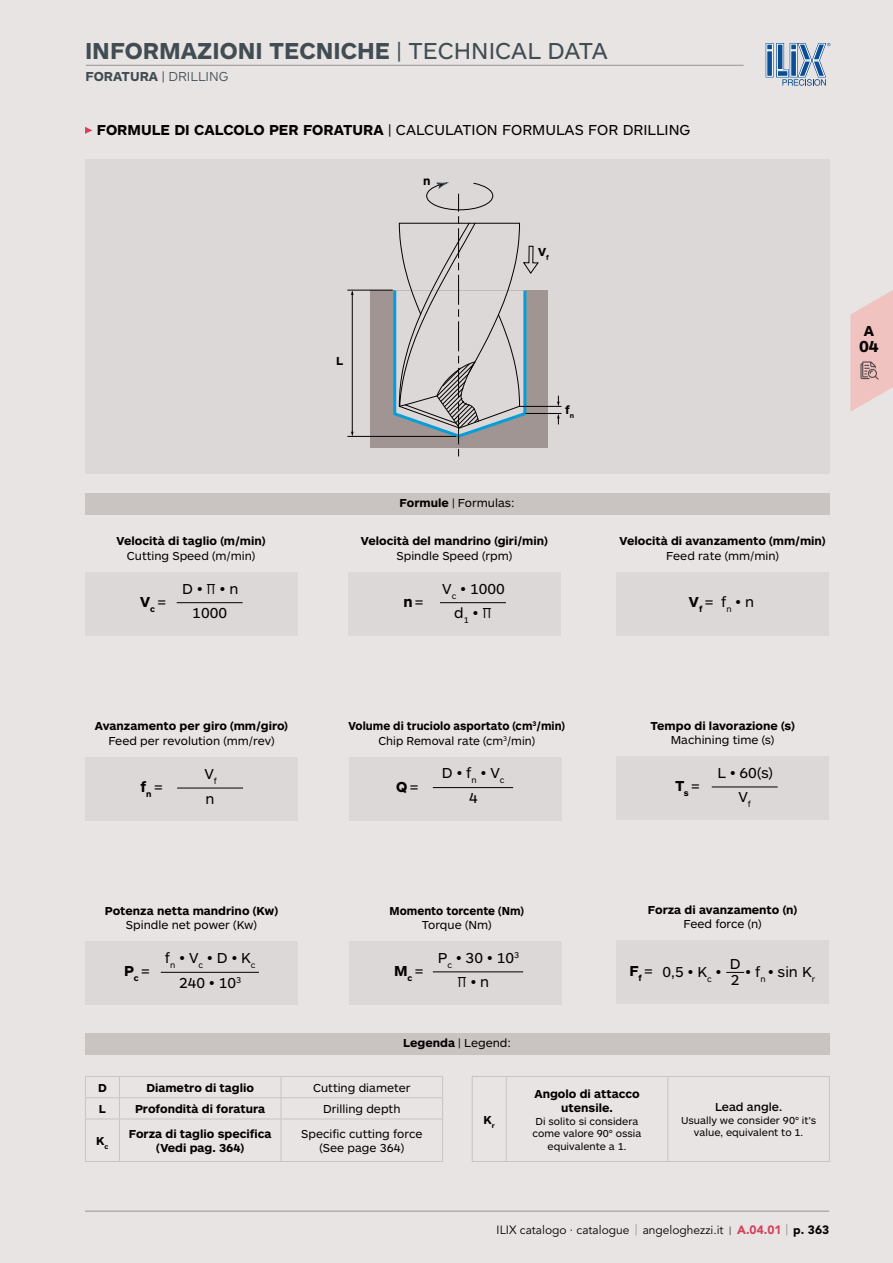
<style>
.page{position:relative;width:893px;height:1263px;background:#e7e4e3}
.page>*{position:absolute;margin:0;border:0;box-sizing:border-box;transform-origin:0 0}
.t1{font:700 24px "ARS Maquette";color:#414d52}
.t2{font:700 16.5px "ARS Maquette";color:#040000}
.t3{font:15px/24.6px "ARS Maquette";color:#040000;text-align:center}
.t4{font:700 15px "ARS Maquette";color:#040000}
.t5{font:700 13.5px "ARS Maquette";color:#414d52}
.t6{font:700 12px/14.4px "ARS Maquette";color:#040000;text-align:center}
.t7{font:12px/14.4px "ARS Maquette";color:#040000;text-align:center}
.t8{font:700 12px/14.4px "ARS Maquette";color:#040000;text-align:center;scale:.94 1}
.t9{font:12px "Avenir";color:#040000}
.t10{font:500 12px "ARS Maquette";color:#040000}
.t11{font:10.5px/12.6px "ARS Maquette";color:#040000;text-align:center}
.s1{font-weight:400}
.s2{font-weight:300}
.s3{font-weight:700}
.s4{font-family:"Montserrat"}
.s5{font-family:"Montserrat";font-weight:100}
.s6{font-family:"ARS Maquette";font-weight:300;font-size:10.5px}
.s7{font-weight:900;color:#d5405b}
.s8{font-weight:900}
</style>
<div class="page">
<hr style="left:85px;top:1211px;width:744px;height:1px;background:#929495">
<hr style="left:86px;top:65px;width:658px;height:1px;background:#929495">
<svg style="left:766px;top:43px;width:64px;height:43px"></svg>
<svg style="left:85px;top:127px;width:7px;height:7px"></svg>
<div style="left:85px;top:572px;width:212px;height:63px;background:#dbd8d7"></div>
<hr style="left:177px;top:602px;width:66px;height:1px;background:#040000">
<div style="left:349px;top:572px;width:212px;height:63px;background:#dbd8d7"></div>
<hr style="left:440px;top:602px;width:66px;height:1px;background:#040000">
<div style="left:617px;top:572px;width:212px;height:63px;background:#dbd8d7"></div>
<div style="left:86px;top:757px;width:212px;height:63px;background:#dbd8d7"></div>
<hr style="left:177px;top:788px;width:66px;height:1px;background:#040000">
<div style="left:349px;top:757px;width:212px;height:63px;background:#dbd8d7"></div>
<hr style="left:433px;top:787px;width:80px;height:1px;background:#040000">
<div style="left:617px;top:756px;width:212px;height:63px;background:#dbd8d7"></div>
<hr style="left:712px;top:787px;width:66px;height:1px;background:#040000">
<div style="left:349px;top:941px;width:212px;height:63px;background:#dbd8d7"></div>
<hr style="left:433px;top:971px;width:90px;height:1px;background:#040000">
<div style="left:86px;top:941px;width:212px;height:63px;background:#dbd8d7"></div>
<hr style="left:161px;top:972px;width:98px;height:1px;background:#040000">
<div style="left:617px;top:940px;width:212px;height:64px;background:#dbd8d7"></div>
<svg style="left:726px;top:972px;width:18px;height:1px"></svg>
<hr style="left:85px;top:1076px;width:34px;height:1px;background:#c9c3c1">
<hr style="left:119px;top:1076px;width:162px;height:1px;background:#c9c3c1">
<hr style="left:281px;top:1076px;width:162px;height:1px;background:#c9c3c1">
<hr style="left:85px;top:1097px;width:34px;height:1px;background:#c9c3c1">
<svg style="left:85px;top:1077px;width:1px;height:41px"></svg>
<hr style="left:119px;top:1097px;width:162px;height:1px;background:#c9c3c1">
<svg style="left:119px;top:1077px;width:1px;height:41px"></svg>
<hr style="left:281px;top:1097px;width:162px;height:1px;background:#c9c3c1">
<svg style="left:281px;top:1077px;width:1px;height:41px"></svg>
<svg style="left:442px;top:1077px;width:1px;height:41px"></svg>
<hr style="left:85px;top:1118px;width:34px;height:1px;background:#c9c3c1">
<hr style="left:85px;top:1119px;width:1px;height:42px;background:#c9c3c1">
<hr style="left:119px;top:1118px;width:162px;height:1px;background:#c9c3c1">
<hr style="left:119px;top:1119px;width:1px;height:42px;background:#c9c3c1">
<hr style="left:281px;top:1118px;width:162px;height:1px;background:#c9c3c1">
<hr style="left:281px;top:1119px;width:1px;height:42px;background:#c9c3c1">
<hr style="left:442px;top:1119px;width:1px;height:42px;background:#c9c3c1">
<hr style="left:85px;top:1161px;width:34px;height:1px;background:#c9c3c1">
<hr style="left:119px;top:1161px;width:162px;height:1px;background:#c9c3c1">
<hr style="left:281px;top:1161px;width:162px;height:1px;background:#c9c3c1">
<hr style="left:472px;top:1076px;width:34px;height:1px;background:#c9c3c1">
<hr style="left:472px;top:1077px;width:1px;height:84px;background:#c9c3c1">
<hr style="left:506px;top:1076px;width:162px;height:1px;background:#c9c3c1">
<hr style="left:506px;top:1077px;width:1px;height:84px;background:#c9c3c1">
<hr style="left:668px;top:1076px;width:162px;height:1px;background:#c9c3c1">
<hr style="left:667px;top:1077px;width:1px;height:84px;background:#c9c3c1">
<hr style="left:829px;top:1077px;width:1px;height:84px;background:#c9c3c1">
<hr style="left:472px;top:1161px;width:34px;height:1px;background:#c9c3c1">
<hr style="left:506px;top:1161px;width:162px;height:1px;background:#c9c3c1">
<hr style="left:668px;top:1161px;width:162px;height:1px;background:#c9c3c1">
<div style="left:85px;top:159px;width:744px;height:314px;background:#dbd8d7"></div>
<div style="left:85px;top:493px;width:744px;height:21px;background:#c9c3c1"></div>
<div style="left:85px;top:1033px;width:744px;height:22px;background:#c9c3c1"></div>
<div style="left:370px;top:290px;width:177px;height:158px;background:#a09593"></div>
<svg style="left:392px;top:182px;width:147px;height:274px"></svg>
<hr style="left:519px;top:406px;width:42px;height:1px;background:#040000">
<hr style="left:526px;top:413px;width:35px;height:1px;background:#040000">
<svg style="left:557px;top:396px;width:3px;height:10px"></svg>
<svg style="left:557px;top:414px;width:3px;height:10px"></svg>
<hr style="left:347px;top:436px;width:109px;height:1px;background:#040000">
<hr style="left:347px;top:290px;width:46px;height:1px;background:#040000">
<hr style="left:352px;top:292px;width:1px;height:141px;background:#040000">
<svg style="left:850px;top:290px;width:43px;height:121px"></svg>
<h1 class="t1" style="left:85px;top:42px;width:524px">INFORMAZIONI TECNICHE <span class="s1">| TECHNICAL DATA</span></h1>
<p class="t5" style="left:86px;top:71px;width:144px">FORATURA <span class="s1">|</span> <span class="s2">DRILLING</span></p>
<p class="t3" style="left:97px;top:120px;width:595px"><span class="s3">FORMULE DI CALCOLO PER FORATURA</span> | CALCULATION FORMULAS FOR DRILLING</p>
<p class="t6" style="left:117px;top:535px;width:150px">Velocità di taglio (m/min)</p>
<p class="t7" style="left:127px;top:550px;width:130px">Cutting Speed (m/min)</p>
<p class="t4" style="left:140px;top:596px;width:28px">V<sub>c</sub> <span class="s1">=</span></p>
<p class="t3" style="left:182px;top:578px;width:58px">D • ∏ • n<br>1000</p>
<p class="t6" style="left:423px;top:175px;width:9px">n</p>
<p class="t6" style="left:538px;top:246px;width:12px">V<sub>f</sub></p>
<p class="t6" style="left:336px;top:355px;width:9px">L</p>
<p class="t6" style="left:565px;top:404px;width:10px">f<sub>n</sub></p>
<p class="t7" style="left:400px;top:497px;width:117px"><span class="s3">Formule</span> | Formulas:</p>
<p class="t6" style="left:361px;top:535px;width:188px">Velocità del mandrino (giri/min)</p>
<p class="t7" style="left:397px;top:550px;width:117px">Spindle Speed (rpm)</p>
<p class="t4" style="left:403px;top:596px;width:22px">n<span class="s1">=</span></p>
<p class="t3" style="left:442px;top:578px;width:64px">V<sub>c</sub> • 1000 d<sub>1</sub> • ∏</p>
<p class="t6" style="left:620px;top:535px;width:207px">Velocità di avanzamento (mm/min)</p>
<p class="t7" style="left:666px;top:550px;width:114px">Feed rate (mm/min)</p>
<p class="t3" style="left:689px;top:591px;width:67px"><span class="s3">V</span><sub>f</sub> = f<sub>n</sub> • n</p>
<p class="t4" style="left:864px;top:325px;width:12px">A</p>
<h2 class="t2" style="left:859px;top:340px;width:21px">04</h2>
<p class="t6" style="left:95px;top:720px;width:195px">Avanzamento per giro (mm/giro)</p>
<p class="t7" style="left:108px;top:735px;width:168px">Feed per revolution (mm/rev)</p>
<p class="t4" style="left:140px;top:781px;width:24px">f<sub>n</sub> <span class="s1">=</span></p>
<p class="t3" style="left:204px;top:763px;width:14px;text-align:left">V<sub>f </sub>n</p>
<p class="t8" style="left:348px;top:720px;width:232px">Volume di truciolo asportato (cm<sup>3</sup>/min)<br><span class="s1">Chip Removal rate (cm</span><sup>3</sup><span class="s1">/min)</span></p>
<p class="t4" style="left:396px;top:781px;width:24px">Q<span class="s1">=</span></p>
<p class="t3" style="left:442px;top:763px;width:64px">D • f<sub>n</sub> • V<sub>c<br></sub>4</p>
<p class="t6" style="left:105px;top:904px;width:175px">Potenza netta mandrino (Kw)</p>
<p class="t7" style="left:126px;top:919px;width:132px">Spindle net power (Kw)</p>
<p class="t4" style="left:124px;top:966px;width:27px">P<sub>c</sub> <span class="s1">=</span></p>
<p class="t3" style="left:165px;top:947px;width:92px">f<sub>n</sub> • V<sub>c</sub> • D • K<sub>c</sub></p>
<p class="t3" style="left:179px;top:972px;width:64px">240 • 10<sup>3</sup></p>
<p class="t8" style="left:390px;top:904px;width:144px">Momento torcente (Nm)</p>
<p class="t7" style="left:422px;top:919px;width:71px">Torque (Nm)</p>
<p class="t4" style="left:394px;top:965px;width:31px">M<sub>c</sub> <span class="s1">=</span></p>
<p class="t3" style="left:458px;top:947px;width:63px;text-align:left;text-indent:-20px">P<sub>c</sub> • 30 • 10<sup>3 </sup>∏ • n</p>
<p class="t7" style="left:403px;top:1037px;width:109px"><span class="s3">Legenda</span> | Legend:</p>
<p class="t6" style="left:650px;top:720px;width:146px">Tempo di lavorazione (s)</p>
<p class="t7" style="left:671px;top:734px;width:105px">Machining time (s)</p>
<p class="t4" style="left:675px;top:780px;width:26px">T<sub>s</sub> <span class="s1">=</span></p>
<p class="t3" style="left:717px;top:762px;width:57px">L • 60(s)<br>V<sub>f</sub></p>
<p class="t6" style="left:648px;top:904px;width:151px">Forza di avanzamento (n)</p>
<p class="t7" style="left:683px;top:918px;width:80px">Feed force (n)</p>
<p class="t3" style="left:629px;top:961px;width:93px"><span class="s3">F</span><sub>f</sub> = 0,5 • K<sub>c</sub> •</p>
<p class="t3" style="left:746px;top:961px;width:71px">• f<sub>n</sub> • sin K<sub>r</sub></p>
<p class="t3" style="left:730px;top:957px;width:12px;line-height:16.8px;text-align:left">D<br>2</p>
<p class="t6" style="left:98px;top:1082px;width:10px">D</p>
<p class="t6" style="left:146px;top:1082px;width:109px">Diametro di taglio</p>
<p class="t7" style="left:313px;top:1082px;width:99px">Cutting diameter</p>
<p class="t6" style="left:99px;top:1103px;width:8px">L</p>
<p class="t6" style="left:135px;top:1103px;width:132px">Profondità di foratura</p>
<p class="t7" style="left:323px;top:1103px;width:79px">Drilling depth</p>
<p class="t6" style="left:96px;top:1135px;width:14px">K<sub>c</sub></p>
<p class="t6" style="left:129px;top:1128px;width:144px">Forza di taglio specifica (Vedi pag. 364)</p>
<p class="t7" style="left:301px;top:1128px;width:123px">Specific cutting force (See page 364)</p>
<p class="t6" style="left:484px;top:1114px;width:13px">K<sub>r</sub></p>
<p class="t6" style="left:534px;top:1087px;width:107px">Angolo di attacco utensile.</p>
<p class="t11" style="left:533px;top:1116px;width:110px">Di solito si considera come valore 90° ossia equivalente a 1.</p>
<p class="t10" style="left:715px;top:1103px;width:69px">Lead angle.</p>
<p class="t11" style="left:681px;top:1115px;width:137px">Usually we consider 90° it's value, equivalent to 1.</p>
<p class="t9" style="left:496px;top:1223px;width:334px"><span class="s4">I</span>LIX catalogo · catalogue <span class="s5">|</span> angeloghezzi.it <span class="s6">|</span> <span class="s7">A.04.01</span> <span class="s5">|</span> <span class="s8">p. 363</span></p>
</div>
